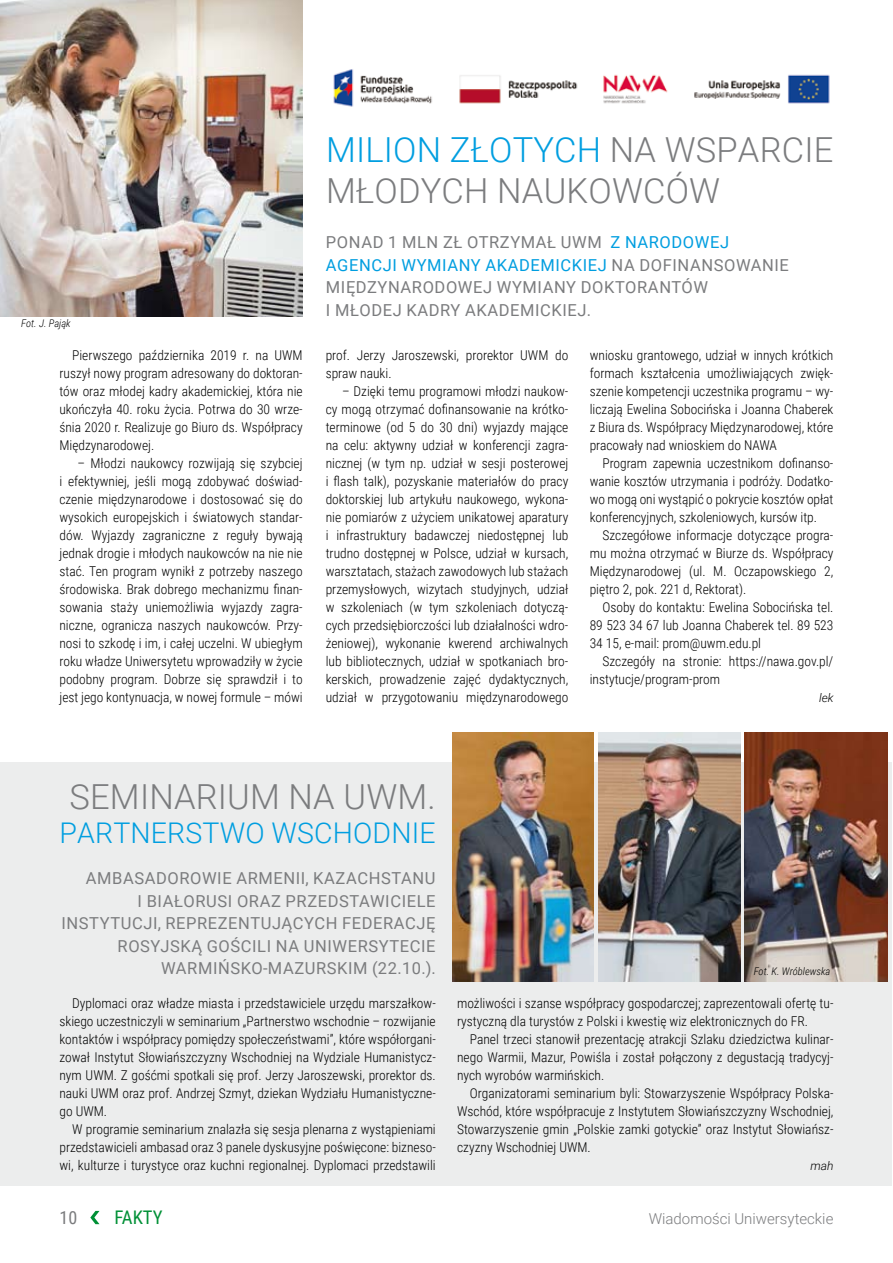
<style>
.page{position:relative;width:893px;height:1263px;background:#fff}
.page>*{position:absolute;margin:0;border:0;box-sizing:border-box;transform-origin:0 0}
.t1{font:300 34.5px/41.4px "Roboto";letter-spacing:.005em;color:#7b7c7e}
.t2{font:300 28.5px "Roboto";letter-spacing:.005em;color:#009ee0}
.t3{font:18.75px "Roboto Condensed";color:#009036}
.t4{font:18px "Roboto Condensed";color:#7b7c7e}
.t5{font:16.5px "Roboto";letter-spacing:.035em;color:#7b7c7e}
.t6{font:16.5px "Roboto";letter-spacing:.035em;color:#009ee0}
.t7{font:300 15px "Roboto";color:#7b7c7e}
.t8{font:300 13.5px/18px "Roboto Condensed";color:#000;text-align:justify}
.t9{font:italic 300 12px "Roboto";color:#000}
.t10{font:italic 300 10.5px "Roboto Condensed";color:#000}
.s1{color:#009ee0}
.s2{color:#7b7c7e}
</style>
<div class="page">
<div style="left:0;top:762px;width:892px;height:423px;background:#eceded"></div>
<svg style="left:90px;top:1211px;width:10px;height:13px"></svg>
<img style="left:0;top:0;width:303px;height:317px">
<img style="left:452px;top:732px;width:142px;height:249px">
<img style="left:744px;top:732px;width:143px;height:249px">
<img style="left:599px;top:732px;width:141px;height:249px">
<img style="left:333px;top:69px;width:497px;height:38px">
<p class="t10" style="left:21px;top:316px;width:51px">Fot. J. Pająk</p>
<p class="t8" style="left:59px;top:346px;width:245px;text-indent:13px">Pierwszego października 2019 r. na UWM ruszył nowy program adresowany do doktoran&shy;tów oraz młodej kadry akademickiej, która nie ukończyła 40. roku życia. Potrwa do 30 wrze&shy;śnia 2020 r. Realizuje go Biuro ds. Współpracy Międzynarodowej.</p>
<p class="t8" style="left:59px;top:454px;width:245px;text-indent:18px">– Młodzi naukowcy rozwijają się szybciej i efektywniej, jeśli mogą zdobywać doświad&shy;czenie międzynarodowe i dostosować się do wysokich europejskich i światowych standar&shy;dów. Wyjazdy zagraniczne z reguły bywają jednak drogie i młodych naukowców na nie nie stać. Ten program wynikł z potrzeby naszego środowiska. Brak dobrego mechanizmu finan&shy;sowania staży uniemożliwia wyjazdy zagra&shy;niczne, ogranicza naszych naukowców. Przy&shy;nosi to szkodę i im, i całej uczelni. W ubiegłym roku władze Uniwersytetu wprowadziły w życie podobny program. Dobrze się sprawdził i to jest jego kontynuacja, w nowej formule – mówi</p>
<h1 class="t1" style="left:326px;top:128px;width:509px"><span class="s1">M ILION ZŁOTYCH</span> NA WSPARCIE<br>MŁODYCH NAU KOWCÓW</h1>
<p class="t5" style="left:326px;top:231px;width:24px">PONAD</p>
<p class="t5" style="left:388px;top:231px;width:27px">1 MLN</p>
<p class="t5" style="left:443px;top:231px;width:36px">ZŁ OTRZ</p>
<p class="t6" style="left:510px;top:231px;width:140px"><span class="s2">YMAŁ UWM</span> Z NARODOWEJ</p>
<p class="t6" style="left:326px;top:253px;width:34px">AGENCJI</p>
<p class="t6" style="left:401px;top:253px;width:37px">WYMIAN</p>
<p class="t6" style="left:471px;top:253px;width:37px">Y AKADEMICKIEJ</p>
<p class="t5" style="left:611px;top:253px;width:40px">NA DOFINANSOWANIE</p>
<p class="t5" style="left:326px;top:276px;width:75px">MI ĘDZYNARODOWEJ</p>
<p class="t5" style="left:497px;top:276px;width:37px">WYMIAN</p>
<p class="t5" style="left:566px;top:276px;width:27px">Y DOKTORANT</p>
<p class="t5" style="left:682px;top:276px;width:26px">ÓW</p>
<p class="t5" style="left:326px;top:298px;width:45px">I MŁODEJ</p>
<p class="t5" style="left:407px;top:298px;width:12px">KADR</p>
<p class="t5" style="left:451px;top:298px;width:26px">Y AKADEMICKIEJ</p>
<p class="t5" style="left:587px;top:298px;width:6px">.</p>
<p class="t8" style="left:590px;top:346px;width:245px">wniosku grantowego, udział w innych krótkich formach kształcenia umożliwiających zwięk&shy;szenie kompetencji uczestnika programu – wy&shy;liczają Ewelina Sobocińska i Joanna Chaberek z Biura ds. Współpracy Międzynarodowej, które pracowały nad wnioskiem do NAWA</p>
<p class="t8" style="left:590px;top:454px;width:245px;text-indent:13px">Program zapewnia uczestnikom dofinanso&shy;wanie kosztów utrzymania i podróży. Dodatko&shy;wo mogą oni wystąpić o pokrycie kosztów opłat konferencyjnych, szkoleniowych, kursów itp.</p>
<p class="t8" style="left:590px;top:526px;width:245px;text-indent:13px">Szczegółowe informacje dotyczące progra&shy;mu można otrzymać w Biurze ds. Współpracy Międzynarodowej (ul. M. Oczapowskiego 2, piętro 2, pok. 221 d, Rektorat).</p>
<p class="t8" style="left:590px;top:598px;width:245px;text-indent:13px">Osoby do kontaktu: Ewelina Sobocińska tel.<br>89 523 34 67 lub Joanna Chaberek tel. 89 523<br>34 15, e-mail: prom@uwm.edu.pl</p>
<p class="t8" style="left:590px;top:652px;width:245px;text-indent:13px">Szczegóły na stronie: https://nawa.gov.pl/ instytucje/program-prom</p>
<p class="t8" style="left:326px;top:346px;width:244px">prof. Jerzy Jaroszewski, prorektor UWM do spraw nauki.</p>
<p class="t8" style="left:326px;top:382px;width:244px;text-indent:16px">– Dzięki temu programowi młodzi naukow&shy;cy mogą otrzymać dofinansowanie na krótko&shy;terminowe (od 5 do 30 dni) wyjazdy mające na celu: aktywny udział w konferencji zagra&shy;nicznej (w tym np. udział w sesji posterowej i flash talk), pozyskanie materiałów do pracy doktorskiej lub artykułu naukowego, wykona&shy;nie pomiarów z użyciem unikatowej aparatury i infrastruktury badawczej niedostępnej lub trudno dostępnej w Polsce, udział w kursach, warsztatach, stażach zawodowych lub stażach przemysłowych, wizytach studyjnych, udział w szkoleniach (w tym szkoleniach dotyczą&shy;cych przedsiębiorczości lub działalności wdro&shy;żeniowej), wykonanie kwerend archiwalnych lub bibliotecznych, udział w spotkaniach bro&shy;kerskich, prowadzenie zajęć dydaktycznych, udział w przygotowaniu międzynarodowego</p>
<p class="t9" style="left:819px;top:689px;width:16px">lek</p>
<h1 class="t1" style="left:70px;top:774px;width:368px">SEMINARIU M NA UWM .</h1>
<h2 class="t2" style="left:60px;top:813px;width:378px">PARTNERSTWO WSCHODNIE</h2>
<p class="t5" style="left:86px;top:866px;width:24px">AMBASADOROWIE</p>
<p class="t5" style="left:236px;top:866px;width:22px">ARMENII</p>
<p class="t5" style="left:306px;top:866px;width:31px">, KAZAC</p>
<p class="t5" style="left:369px;top:866px;width:24px">HSTANU</p>
<p class="t5" style="left:138px;top:889px;width:57px">I BIAŁORUSI</p>
<p class="t5" style="left:237px;top:889px;width:12px">ORAZ</p>
<p class="t5" style="left:286px;top:889px;width:11px">PRZEDSTAWICIELE</p>
<p class="t5" style="left:61px;top:911px;width:10px">INST</p>
<p class="t5" style="left:100px;top:911px;width:21px">YTUCJI</p>
<p class="t5" style="left:158px;top:911px;width:19px">, REPREZENTUJ</p>
<p class="t5" style="left:282px;top:911px;width:82px">ĄCYCH FEDERACJ</p>
<p class="t5" style="left:426px;top:911px;width:11px">Ę</p>
<p class="t5" style="left:118px;top:934px;width:54px">ROSYJSK</p>
<p class="t5" style="left:191px;top:934px;width:58px">Ą GOŚCILI</p>
<p class="t5" style="left:276px;top:934px;width:51px">NA UNIWERS</p>
<p class="t5" style="left:379px;top:934px;width:21px">YTECIE</p>
<p class="t5" style="left:161px;top:957px;width:26px">WARMI</p>
<p class="t5" style="left:218px;top:957px;width:24px">ŃSKO</p>
<p class="t5" style="left:263px;top:957px;width:32px">-MAZURSKIM</p>
<p class="t5" style="left:372px;top:957px;width:65px">(22.10.).</p>
<p class="t8" style="left:59px;top:994px;width:378px;text-indent:13px">Dyplomaci oraz władze miasta i przedstawiciele urzędu marszałkow&shy;skiego uczestniczyli w seminarium „Partnerstwo wschodnie – rozwijanie kontaktów i współpracy pomiędzy społeczeństwami”, które współorgani&shy;zował Instytut Słowiańszczyzny Wschodniej na Wydziale Humanistycz&shy;nym UWM. Z gośćmi spotkali się prof. Jerzy Jaroszewski, prorektor ds. nauki UWM oraz prof. Andrzej Szmyt, dziekan Wydziału Humanistyczne&shy;go UWM.</p>
<p class="t8" style="left:59px;top:1120px;width:378px;text-indent:13px">W programie seminarium znalazła się sesja plenarna z wystąpieniami przedstawicieli ambasad oraz 3 panele dyskusyjne poświęcone: bizneso&shy;wi, kulturze i turystyce oraz kuchni regionalnej. Dyplomaci przedstawili</p>
<p class="t10" style="left:754px;top:964px;width:78px">Fot. K. Wróblewska</p>
<p class="t8" style="left:457px;top:994px;width:378px">możliwości i szanse współpracy gospodarczej; zaprezentowali ofertę tu&shy;rystyczną dla turystów z Polski i kwestię wiz elektronicznych do FR.</p>
<p class="t8" style="left:457px;top:1030px;width:378px;text-indent:13px">Panel trzeci stanowił prezentację atrakcji Szlaku dziedzictwa kulinar&shy;nego Warmii, Mazur, Powiśla i został połączony z degustacją tradycyj&shy;nych wyrobów warmińskich.</p>
<p class="t8" style="left:457px;top:1084px;width:378px;text-indent:13px">Organizatorami seminarium byli: Stowarzyszenie Współpracy Polska-Wschód, które współpracuje z Instytutem Słowiańszczyzny Wschodniej, Stowarzyszenie gmin „Polskie zamki gotyckie” oraz Instytut Słowiańsz&shy;czyzny Wschodniej UWM.</p>
<p class="t9" style="left:810px;top:1157px;width:25px">mah</p>
<h3 class="t4" style="left:60px;top:1205px;width:19px">10</h3>
<h3 class="t3" style="left:114px;top:1204px;width:50px">FAKTY</h3>
<p class="t7" style="left:649px;top:1208px;width:186px">WIADOMOŚCI UNIWERSYTECKIE</p>
</div>
